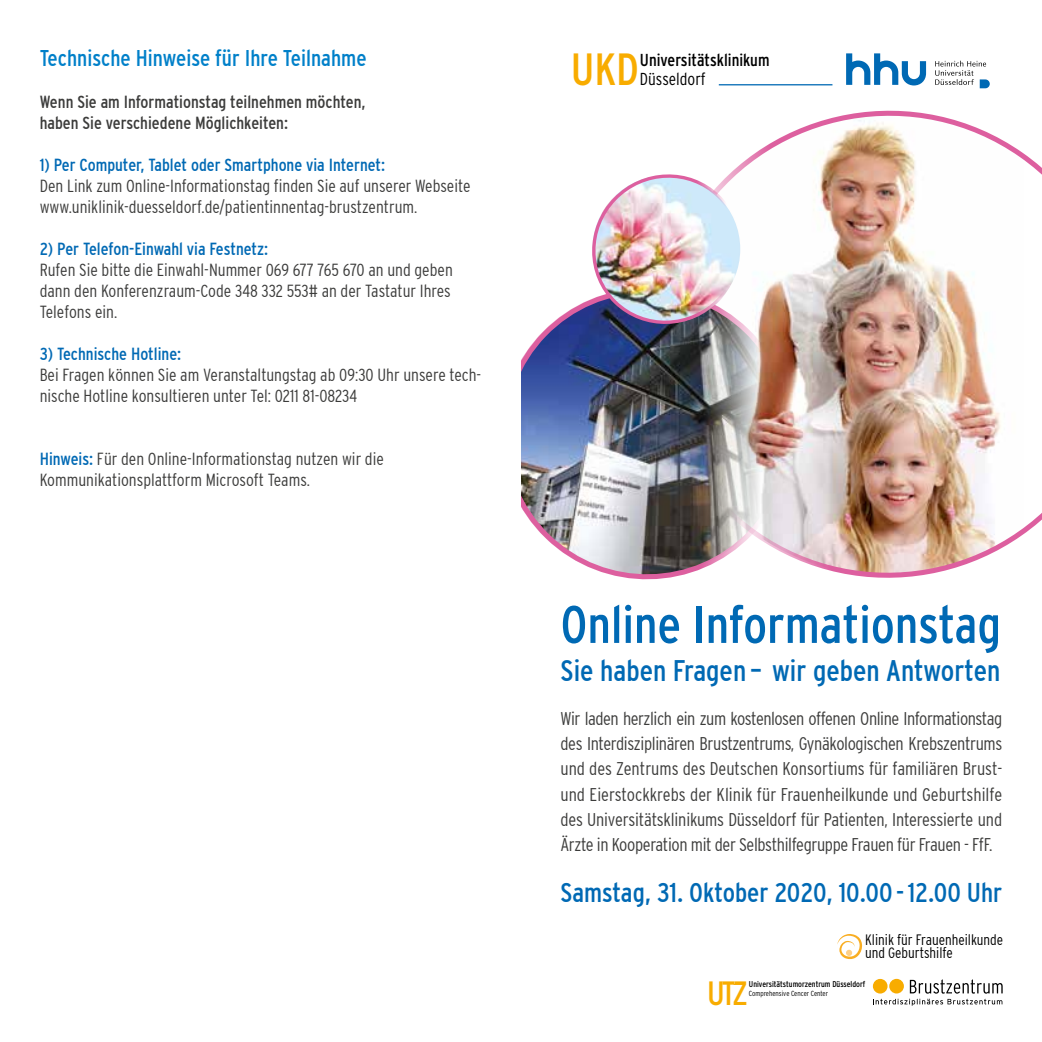
<style>
.page{position:relative;width:1042px;height:1042px;background:#fff}
.page>*{position:absolute;margin:0;border:0;box-sizing:border-box;transform-origin:0 0}
.t1{font:condensed 52.5px "Interstate";color:#0069b4}
.t2{font:condensed 45.15px "Interstate";color:#f8ac00}
.t3{font:condensed 33.6px "Interstate";color:#f8ac00}
.t4{font:condensed 29.75px "Interstate";color:#0069b4}
.t5{font:condensed 27.12px "Interstate";color:#0069b4}
.t6{font:condensed 22.75px "Interstate";color:#0080c9}
.t7{font:300 condensed 18.38px/25.4px "Interstate";letter-spacing:-.02em;color:#3c3c3b;text-align:justify}
.t8{font:300 condensed 17.5px/21px "Interstate";color:#3c3c3b}
.t9{font:condensed 17.5px "Interstate";color:#0069b4}
.t10{font:condensed 17.5px/21px "Interstate";color:#3c3c3b}
.t11{font:condensed 17.32px "Interstate";color:#000}
.t12{font:300 condensed 17.32px "Interstate";color:#000}
.t13{font:300 condensed 15.05px/13.5px "Interstate";color:#000}
.t14{font:condensed 8.4px "Interstate";color:#000}
.t15{font:300 condensed 7.35px "Interstate";color:#000}
.s1{font-weight:400;color:#0069b4}
</style>
<div class="page">
<svg style="left:837px;top:934px;width:25px;height:25px"></svg>
<img style="left:521px;top:303px;width:105px;height:275px">
<img style="left:626px;top:84px;width:416px;height:496px">
<img style="left:582px;top:164px;width:165px;height:171px">
<svg style="left:873px;top:979px;width:129px;height:27px"></svg>
<div style="left:889px;top:979px;width:15px;height:14px;background:#f8ac00;border-radius:50%"></div>
<hr style="left:719px;top:84px;width:113px;height:1px;background:#0069b4">
<svg style="left:846px;top:53px;width:80px;height:32px"></svg>
<svg style="left:935px;top:61px;width:55px;height:27px"></svg>
<h3 class="t6" style="left:40px;top:45px;width:328px">Technische Hinweise für Ihre Teilnahme</h3>
<p class="t10" style="left:40px;top:91px;width:327px">Wenn Sie am Informationstag teilnehmen möchten, haben Sie verschiedene Möglichkeiten:</p>
<p class="t9" style="left:40px;top:155px;width:347px">1) Per Computer, Tablet oder Smartphone via Internet:</p>
<p class="t8" style="left:40px;top:175px;width:432px">Den Link zum Online-Informationstag finden Sie auf unserer Webseite www.uniklinik-duesseldorf.de/patientinnentag-brustzentrum.</p>
<p class="t9" style="left:40px;top:239px;width:230px">2) Per Telefon-Einwahl via Festnetz:</p>
<p class="t8" style="left:40px;top:259px;width:415px;text-align:justify">Rufen Sie bitte die Einwahl-Nummer 069 677 765 670 an und geben dann den Konferenzraum-Code 348 332 553# an der Tastatur Ihres Telefons ein.</p>
<p class="t9" style="left:40px;top:344px;width:143px">3) Technische Hotline:</p>
<p class="t8" style="left:40px;top:364px;width:443px">Bei Fragen können Sie am Veranstaltungstag ab 09:30 Uhr unsere tech&shy;nische Hotline konsultieren unter Tel: 0211 81-08234</p>
<p class="t8" style="left:40px;top:448px;width:346px"><span class="s1">Hinweis:</span> Für den Online-Informationstag nutzen wir die<br>Kommunikationsplattform Microsoft Teams.</p>
<h2 class="t2" style="left:571px;top:44px;width:70px">UKD</h2>
<p class="t11" style="left:640px;top:50px;width:131px">Universitätsklinikum</p>
<p class="t12" style="left:640px;top:70px;width:67px">Düsseldorf</p>
<h1 class="t1" style="left:560px;top:595px;width:442px">Online Informationstag</h1>
<h3 class="t4" style="left:560px;top:653px;width:441px">Sie haben Fragen – wir geben Antworten</h3>
<p class="t7" style="left:560px;top:705px;width:443px">Wir laden herzlich ein zum kostenlosen offenen Online Informationstag des Interdisziplinären Brustzentrums, Gynäkologischen Krebszentrums und des Zentrums des Deutschen Konsortiums für familiären Brust&shy;und Eierstockkrebs der Klinik für Frauenheilkunde und Geburtshilfe des Universitätsklinikums Düsseldorf für Patienten, Interessierte und Ärzte in Kooperation mit der Selbsthilfegruppe Frauen für Frauen - FfF.</p>
<h3 class="t5" style="left:560px;top:877px;width:443px">Samstag, 31. Oktober 2020, 10.00 -12.00 Uhr</h3>
<p class="t13" style="left:865px;top:932px;width:140px">Klinik für Frauenheilkunde und Geburtshilfe</p>
<h3 class="t3" style="left:707px;top:974px;width:42px">UTZ</h3>
<p class="t14" style="left:749px;top:979px;width:118px">Universitätstumorzentrum Düsseldorf</p>
<p class="t15" style="left:749px;top:989px;width:81px">Comprehensive Cencer Center</p>
</div>
